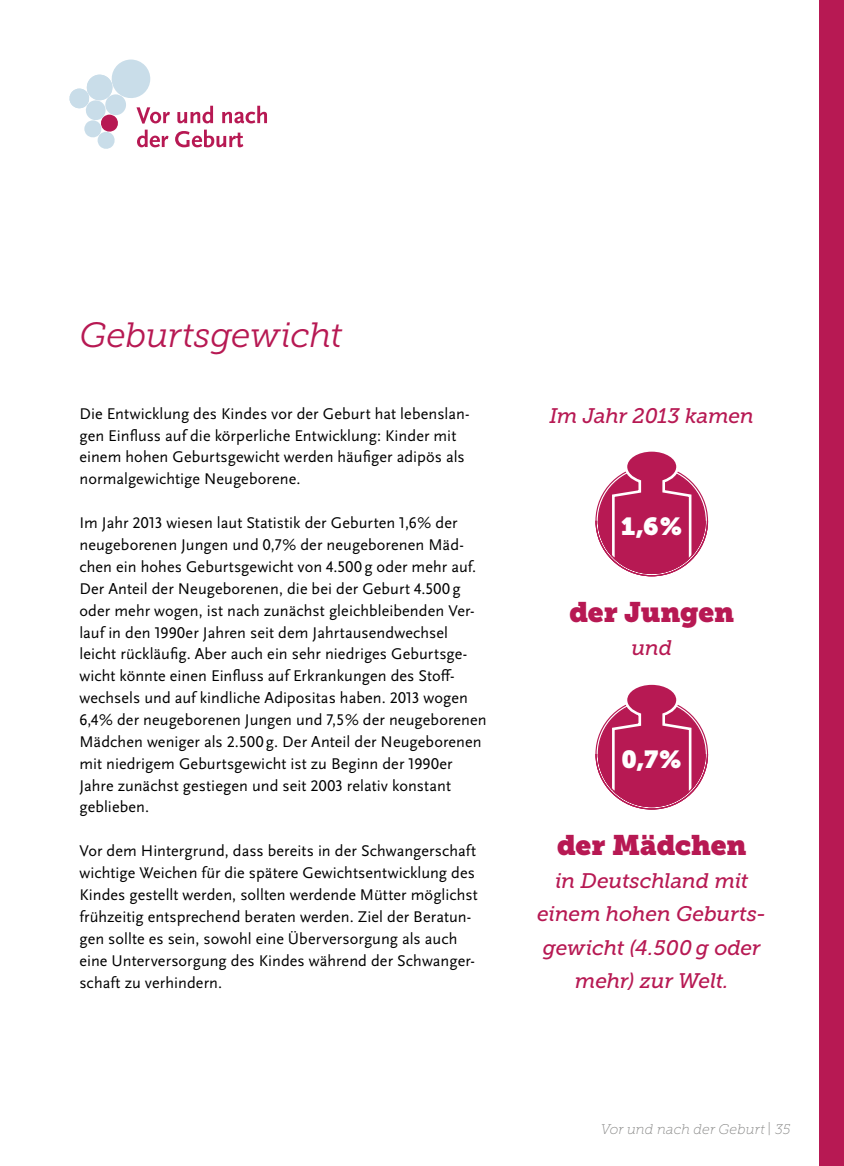
<style>
.page{position:relative;width:844px;height:1166px;background:#fff}
.page>*{position:absolute;margin:0;border:0;box-sizing:border-box;transform-origin:0 0}
.t1{font:italic 35px "Museo Slab 300";letter-spacing:-.01em;color:#b71953}
.t2{font:28px "Museo Slab";letter-spacing:-.01em;color:#b71953}
.t3{font:24.5px "Museo Slab";color:#fff}
.t4{font:italic 21px/33.2px "Museo Slab 500";letter-spacing:-.015em;color:#b71953;text-align:center}
.t5{font:16.1px/21.9px "Scala Sans Pro";letter-spacing:.005em;color:#000}
.t6{font:italic 14px "Museo Slab 100";letter-spacing:.005em;color:#878786}
</style>
<div class="page">
<svg style="left:595px;top:451px;width:113px;height:126px"></svg>
<svg style="left:595px;top:684px;width:113px;height:126px"></svg>
<div style="left:819px;top:0;width:24px;height:1166px;background:#b71953"></div>
<svg style="left:69px;top:60px;width:198px;height:89px"></svg>
<h1 class="t1" style="left:79px;top:316px;width:264px">Geburtsgewicht</h1>
<p class="t5" style="left:79px;top:403px;width:391px">Die Entwicklung des Kindes vor der Geburt hat lebenslan&shy;gen Einfluss auf die körperliche Entwicklung: Kinder mit einem hohen Geburtsgewicht werden häufiger adipös als normalgewichtige Neugeborene.</p>
<p class="t5" style="left:79px;top:512px;width:409px">Im Jahr 2013 wiesen laut Statistik der Geburten 1,6% der neugeborenen Jungen und 0,7% der neugeborenen Mäd&shy;chen ein hohes Geburtsgewicht von 4.500g oder mehr auf.<br>Der Anteil der Neugeborenen, die bei der Geburt 4.500g oder mehr wogen, ist nach zunächst gleichbleibenden Ver&shy;lauf in den 1990er Jahren seit dem Jahrtausendwechsel leicht rückläufig. Aber auch ein sehr niedriges Geburtsge&shy;wicht könnte einen Einfluss auf Erkrankungen des Stoff&shy;wechsels und auf kindliche Adipositas haben. 2013 wogen 6,4% der neugeborenen Jungen und 7,5% der neugeborenen Mädchen weniger als 2.500g. Der Anteil der Neugeborenen mit niedrigem Geburtsgewicht ist zu Beginn der 1990er Jahre zunächst gestiegen und seit 2003 relativ konstant geblieben.</p>
<p class="t5" style="left:79px;top:840px;width:400px">Vor dem Hintergrund, dass bereits in der Schwangerschaft wichtige Weichen für die spätere Gewichtsentwicklung des Kindes gestellt werden, sollten werdende Mütter möglichst frühzeitig entsprechend beraten werden. Ziel der Beratun&shy;gen sollte es sein, sowohl eine Überversorgung als auch eine Unterversorgung des Kindes während der Schwanger&shy;schaft zu verhindern.</p>
<h3 class="t4" style="left:549px;top:399px;width:206px">Im Jahr 2013 kamen</h3>
<h3 class="t3" style="left:621px;top:511px;width:62px">1,6%</h3>
<h2 class="t2" style="left:569px;top:596px;width:166px">der Jungen</h2>
<h3 class="t4" style="left:631px;top:632px;width:42px">und</h3>
<h3 class="t3" style="left:621px;top:745px;width:61px">0,7%</h3>
<h2 class="t2" style="left:557px;top:828px;width:191px">der Mädchen</h2>
<h3 class="t4" style="left:537px;top:864px;width:230px">in Deutschland mit einem hohen Geburts&shy;gewicht (4.500 g oder mehr) zur Welt.</h3>
<p class="t6" style="left:600px;top:1121px;width:191px">Vor und nach der Geburt | 35</p>
</div>
